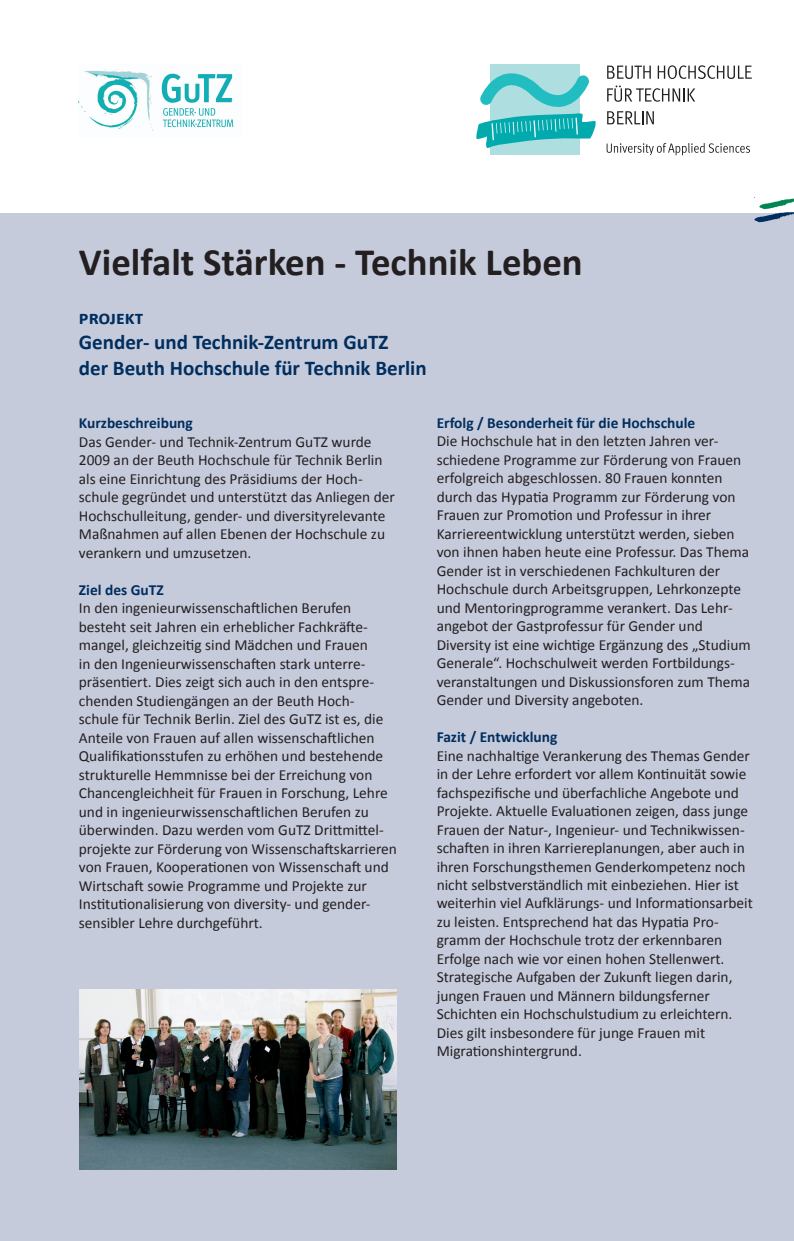
<style>
.page{position:relative;width:794px;height:1241px;background:#fff}
.page>*{position:absolute;margin:0;border:0;box-sizing:border-box;transform-origin:0 0}
.HEAD_groß{font:700 38.85px "Calibri";color:#231f20}
.Sub_groß{font:700 21px "Calibri";color:#002e5e}
.t1{font:700 19.6px "Calibri";color:#002e5e}
.Fließtext_Tafel{font:15.4px/18.5px "Calibri";color:#231f20}
.ZÜS{font:700 15.4px "Calibri";color:#002e5e}
</style>
<div class="page">
<div style="left:0;top:213px;width:794px;height:1027px;background:#c6cbdc"></div>
<svg style="left:607px;top:66px;width:44px;height:13px"></svg>
<svg style="left:657px;top:65px;width:94px;height:14px"></svg>
<svg style="left:607px;top:85px;width:88px;height:17px"></svg>
<svg style="left:607px;top:111px;width:47px;height:13px"></svg>
<svg style="left:606px;top:143px;width:144px;height:12px"></svg>
<div style="left:490px;top:64px;width:89px;height:91px;background:#aedee0"></div>
<svg style="left:476px;top:71px;width:120px;height:77px"></svg>
<img style="left:79px;top:69px;width:155px;height:62px">
<svg style="left:754px;top:197px;width:40px;height:25px"></svg>
<img style="left:79px;top:989px;width:318px;height:179px">
<p class="HEAD_groß" style="left:79px;top:237px;width:505px">Vielfalt Stärken - Technik Leben</p>
<p class="t1" style="left:79px;top:305px;width:66px">projekt</p>
<p class="Sub_groß" style="left:79px;top:329px;width:311px">Gender- und Technik-Zentrum GuTZ</p>
<p class="Sub_groß" style="left:79px;top:354px;width:349px">der Beuth Hochschule für Technik Berlin</p>
<p class="ZÜS" style="left:79px;top:413px;width:115px">Kurzbeschreibung</p>
<p class="Fließtext_Tafel" style="left:79px;top:432px;width:318px">Das Gender- und Technik-Zentrum GuTZ wurde 2009 an der Beuth Hochschule für Technik Berlin als eine Einrichtung des Präsidiums der Hoch&shy;schule gegründet und unterstützt das Anliegen der Hochschulleitung, gender- und diversityrelevante Maßnahmen auf allen Ebenen der Hochschule zu verankern und umzusetzen.</p>
<p class="ZÜS" style="left:79px;top:580px;width:86px">Ziel des GuTZ</p>
<p class="Fließtext_Tafel" style="left:79px;top:599px;width:319px">In den ingenieurwissenschaftlichen Berufen besteht seit Jahren ein erheblicher Fachkräfte&shy;mangel, gleichzeitig sind Mädchen und Frauen<br>in den Ingenieurwissenschaften stark unterre&shy;präsentiert. Dies zeigt sich auch in den entspre&shy;chenden Studiengängen an der Beuth Hoch&shy;schule für Technik Berlin. Ziel des GuTZ ist es, die Anteile von Frauen auf allen wissenschaftlichen Qualifikationsstufen zu erhöhen und bestehende strukturelle Hemmnisse bei der Erreichung von Chancengleichheit für Frauen in Forschung, Lehre und in ingenieurwissenschaftlichen Berufen zu überwinden. Dazu werden vom GuTZ Drittmittel&shy;projekte zur Förderung von Wissenschaftskarrieren von Frauen, Kooperationen von Wissenschaft und Wirtschaft sowie Programme und Projekte zur Institutionalisierung von diversity- und gender&shy;sensibler Lehre durchgeführt.</p>
<p class="ZÜS" style="left:437px;top:412px;width:260px">Erfolg / Besonderheit für die Hochschule</p>
<p class="Fließtext_Tafel" style="left:437px;top:432px;width:316px">Die Hochschule hat in den letzten Jahren ver&shy;schiedene Programme zur Förderung von Frauen erfolgreich abgeschlossen. 80 Frauen konnten durch das Hypatia Programm zur Förderung von Frauen zur Promotion und Professur in ihrer Karriereentwicklung unterstützt werden, sieben von ihnen haben heute eine Professur. Das Thema Gender ist in verschiedenen Fachkulturen der Hochschule durch Arbeitsgruppen, Lehrkonzepte und Mentoringprogramme verankert. Das Lehr&shy;angebot der Gastprofessur für Gender und Diversity ist eine wichtige Ergänzung des „Studium Generale“. Hochschulweit werden Fortbildungs&shy;veranstaltungen und Diskussionsforen zum Thema Gender und Diversity angeboten.</p>
<p class="ZÜS" style="left:437px;top:727px;width:122px">Fazit / Entwicklung</p>
<p class="Fließtext_Tafel" style="left:437px;top:746px;width:318px">Eine nachhaltige Verankerung des Themas Gender in der Lehre erfordert vor allem Kontinuität sowie fachspezifische und überfachliche Angebote und Projekte. Aktuelle Evaluationen zeigen, dass junge Frauen der Natur-, Ingenieur- und Technikwissen&shy;schaften in ihren Karriereplanungen, aber auch in ihren Forschungsthemen Genderkompetenz noch nicht selbstverständlich mit einbeziehen. Hier ist weiterhin viel Aufklärungs- und Informationsarbeit zu leisten. Entsprechend hat das Hypatia Pro&shy;gramm der Hochschule trotz der erkennbaren Erfolge nach wie vor einen hohen Stellenwert.<br>Strategische Aufgaben der Zukunft liegen darin, jungen Frauen und Männern bildungsferner Schichten ein Hochschulstudium zu erleichtern.<br>Dies gilt insbesondere für junge Frauen mit Migrationshintergrund.</p>
</div>
